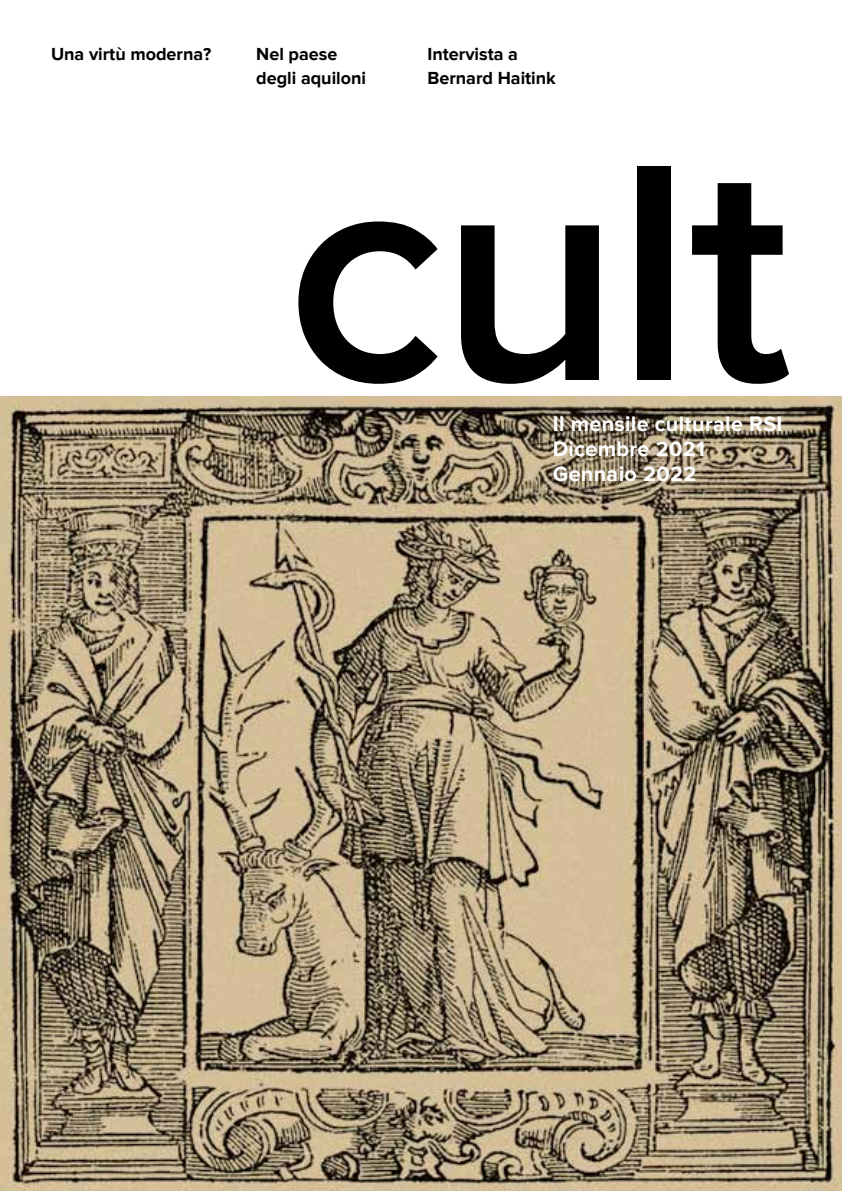
<style>
.page{position:relative;width:842px;height:1191px;background:#fff}
.page>*{position:absolute;margin:0;border:0;box-sizing:border-box;transform-origin:0 0}
.t1{font:600 320px "Proxima Nova";color:#000}
.t2{font:700 21.6px/24.8px "Proxima Nova";letter-spacing:.015em;color:#fff}
.t3{font:700 18px/24.4px "Proxima Nova";color:#000}
</style>
<div class="page">
<img style="left:0;top:397px;width:842px;height:794px">
<p class="t3" style="left:51px;top:42px;width:162px">Una virtù moderna?</p>
<p class="t3" style="left:256px;top:42px;width:111px">Nel paese degli aquiloni</p>
<p class="t3" style="left:427px;top:42px;width:130px">Intervista a<br>Bernard Haitink</p>
<h1 class="t1" style="left:286px;top:89px;width:506px">cult</h1>
<p class="t2" style="left:553px;top:412px;width:231px">Il mensile culturale RSI<br>Dicembre 2021<br>Gennaio 2022</p>
</div>
